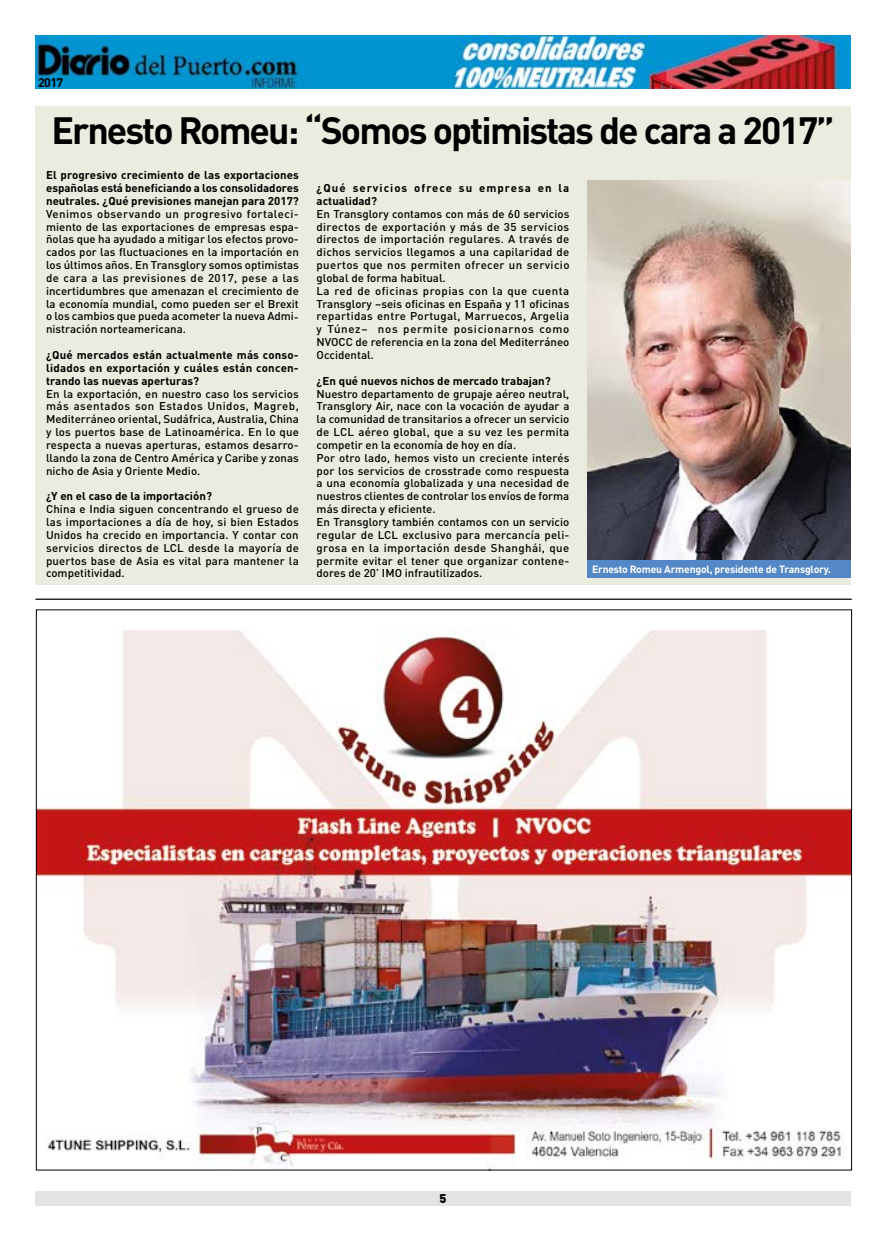
<style>
.page{position:relative;width:886px;height:1241px;background:#fff}
.page>*{position:absolute;margin:0;border:0;box-sizing:border-box;transform-origin:0 0}
.t1{font:700 37.5px "DIN Pro";letter-spacing:-.05em;color:#000}
.t2{font:700 12.5px "DIN Pro";color:#000}
.t3{font:900 12.5px "DIN Pro";color:#000}
.t4{font:500 11.25px/12.9px "DIN Pro";color:#000;text-align:justify}
.t5{font:700 11.25px/12.9px "DIN Pro";color:#000;text-align:justify}
.t6{font:700 11.25px/12.9px "DIN Pro";letter-spacing:.085em;color:#000}
.t7{font:700 10.5px "DIN Pro";letter-spacing:-.02em;color:#fff}
</style>
<div class="page">
<img style="left:35px;top:35px;width:815px;height:54px">
<div style="left:35px;top:1191px;width:815px;height:14px;background:#e3e3e3"></div>
<div style="left:35px;top:106px;width:815px;height:479px;background:#ebecdf"></div>
<img style="left:587px;top:181px;width:263px;height:379px">
<div style="left:587px;top:560px;width:263px;height:18px;background:#5387c5"></div>
<img style="left:38px;top:630px;width:812px;height:537px">
<hr style="left:35px;top:598px;width:817px;height:1px;background:#000">
<p class="t2" style="left:38px;top:72px;width:27px">2017</p>
<h1 class="t1" style="left:51px;top:99px;width:785px">Ernesto Romeu: “Somos optimistas de cara a 2017”</h1>
<p class="t5" style="left:46px;top:167px;width:254px">El progresivo crecimiento de las exportaciones españolas está beneficiando a los consolidadores neutrales. ¿Qué previsiones manejan para 2017?</p>
<p class="t4" style="left:46px;top:206px;width:254px">Venimos observando un progresivo fortaleci&shy;miento de las exportaciones de empresas espa&shy;ñolas que ha ayudado a mitigar los efectos provo&shy;cados por las fluctuaciones en la importación en los últimos años. En Transglory somos optimistas de cara a las previsiones de 2017, pese a las incertidumbres que amenazan el crecimiento de la economía mundial, como pueden ser el Brexit o los cambios que pueda acometer la nueva Admi&shy;nistración norteamericana.</p>
<p class="t5" style="left:46px;top:347px;width:254px">¿Qué mercados están actualmente más conso&shy;lidados en exportación y cuáles están concen&shy;trando las nuevas aperturas?</p>
<p class="t4" style="left:46px;top:386px;width:254px">En la exportación, en nuestro caso los servicios más asentados son Estados Unidos, Magreb, Mediterráneo oriental, Sudáfrica, Australia, China y los puertos base de Latinoamérica. En lo que respecta a nuevas aperturas, estamos desarro&shy;llando la zona de Centro América y Caribe y zonas nicho de Asia y Oriente Medio.</p>
<p class="t5" style="left:46px;top:488px;width:167px">¿Y en el caso de la importación?</p>
<p class="t4" style="left:46px;top:501px;width:254px">China e India siguen concentrando el grueso de las importaciones a día de hoy, si bien Estados Unidos ha crecido en importancia. Y contar con servicios directos de LCL desde la mayoría de puertos base de Asia es vital para mantener la competitividad.</p>
<p class="t6" style="left:317px;top:180px;width:254px">¿Qué servicios ofrece su empresa en la actualidad?</p>
<p class="t4" style="left:317px;top:206px;width:254px;text-align:left">En Transglory contamos con más de 60 servicios directos de exportación y más de 35 servicios directos de importación regulares. A través de dichos servicios llegamos a una capilaridad de puertos que nos permiten ofrecer un servicio global de forma habitual.<br>La red de oficinas propias con la que cuenta Transglory –seis oficinas en España y 11 oficinas repartidas entre Portugal, Marruecos, Argelia y Túnez– nos permite posicionarnos como NVOCC de referencia en la zona del Mediterráneo Occidental.</p>
<p class="t5" style="left:317px;top:373px;width:236px">¿En qué nuevos nichos de mercado trabajan?</p>
<p class="t4" style="left:317px;top:386px;width:254px;text-align:left">Nuestro departamento de grupaje aéreo neutral, Transglory Air, nace con la vocación de ayudar a la comunidad de transitarios a ofrecer un servicio de LCL aéreo global, que a su vez les permita competir en la economía de hoy en día.<br>Por otro lado, hemos visto un creciente interés por los servicios de crosstrade como respuesta a una economía globalizada y una necesidad de nuestros clientes de controlar los envíos de forma más directa y eficiente.<br>En Transglory también contamos con un servicio regular de LCL exclusivo para mercancía peli&shy;grosa en la importación desde Shanghái, que permite evitar el tener que organizar contene&shy;dores de 20’ IMO infrautilizados.</p>
<p class="t7" style="left:592px;top:560px;width:241px">Ernesto Romeu Armengol, presidente de Transglory.</p>
<p class="t3" style="left:439px;top:1187px;width:8px">5</p>
</div>
